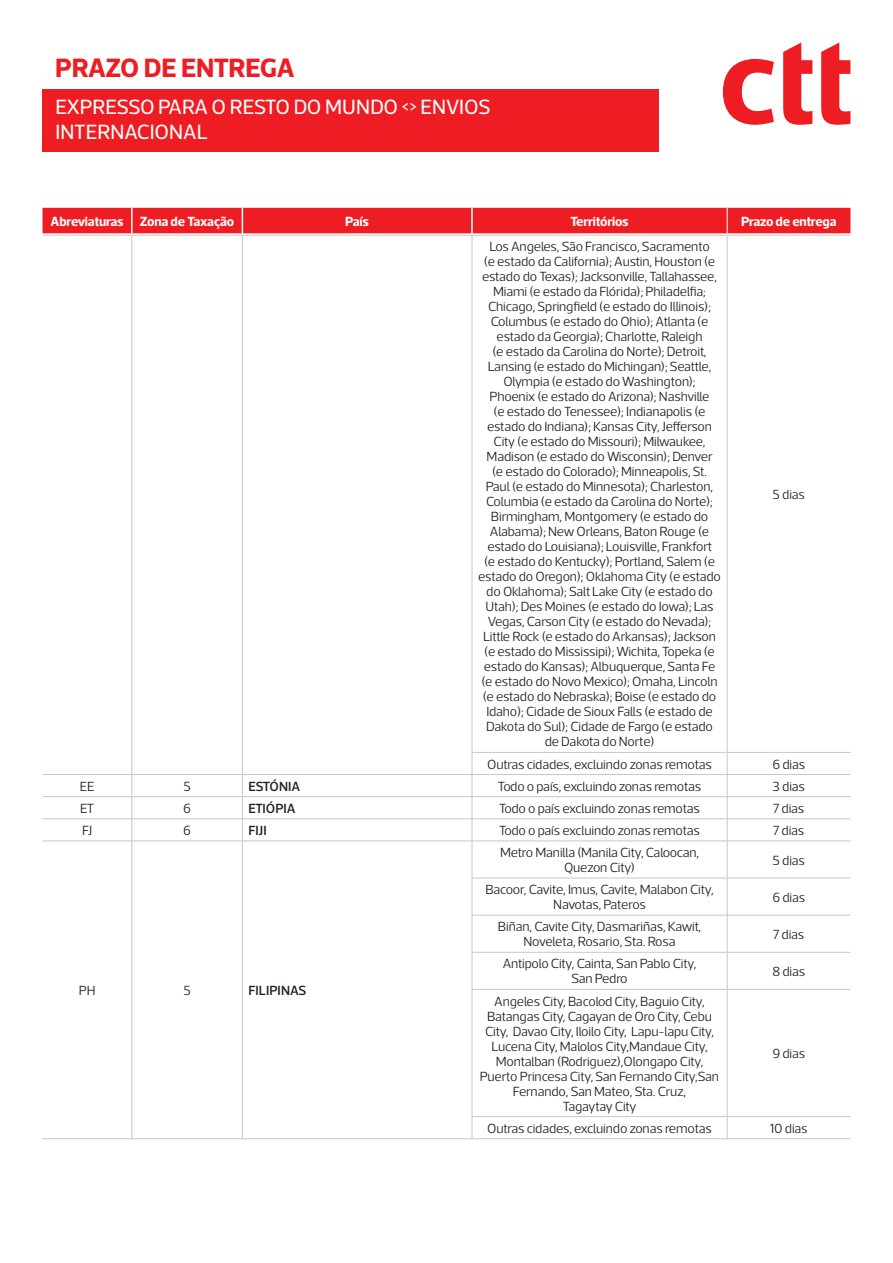
<style>
.page{position:relative;width:893px;height:1263px;background:#fff}
.page>*{position:absolute;margin:0;border:0;box-sizing:border-box;transform-origin:0 0}
.t1{font:700 27px "Acto CTT";letter-spacing:-.02em;color:#ee1d23}
.t2{font:21px/25.2px "Acto CTT";letter-spacing:-.01em;color:#fff}
.t3{font:300 13.5px/15px "Acto CTT";letter-spacing:-.01em;color:#231f20;text-align:center}
.t4{font:700 13.5px "Acto CTT";letter-spacing:-.01em;color:#fff}
.t5{font:500 13.5px "Acto CTT";color:#231f20}
</style>
<div class="page">
<svg style="left:723px;top:59px;width:51px;height:66px"></svg>
<svg style="left:783px;top:42px;width:29px;height:83px"></svg>
<svg style="left:821px;top:42px;width:29px;height:83px"></svg>
<div style="left:43px;top:89px;width:616px;height:63px;background:#ee1d23"></div>
<div style="left:43px;top:208px;width:807px;height:25px;background:#ee1d23"></div>
<hr style="left:43px;top:235px;width:89px;height:1px;background:#c7c8ca">
<hr style="left:132px;top:235px;width:110px;height:1px;background:#c7c8ca">
<hr style="left:132px;top:235px;width:1px;height:517px;background:#c7c8ca">
<hr style="left:242px;top:235px;width:230px;height:1px;background:#c7c8ca">
<hr style="left:242px;top:235px;width:1px;height:517px;background:#c7c8ca">
<hr style="left:472px;top:235px;width:255px;height:1px;background:#c7c8ca">
<hr style="left:472px;top:235px;width:1px;height:517px;background:#c7c8ca">
<hr style="left:727px;top:235px;width:123px;height:1px;background:#c7c8ca">
<hr style="left:727px;top:235px;width:1px;height:517px;background:#c7c8ca">
<hr style="left:472px;top:752px;width:255px;height:1px;background:#c7c8ca">
<hr style="left:727px;top:752px;width:123px;height:1px;background:#c7c8ca">
<hr style="left:43px;top:774px;width:89px;height:1px;background:#c7c8ca">
<hr style="left:132px;top:774px;width:110px;height:1px;background:#c7c8ca">
<hr style="left:242px;top:774px;width:230px;height:1px;background:#c7c8ca">
<hr style="left:472px;top:774px;width:255px;height:1px;background:#c7c8ca">
<hr style="left:727px;top:774px;width:123px;height:1px;background:#c7c8ca">
<hr style="left:43px;top:796px;width:89px;height:1px;background:#c7c8ca">
<hr style="left:132px;top:796px;width:110px;height:1px;background:#c7c8ca">
<hr style="left:242px;top:796px;width:230px;height:1px;background:#c7c8ca">
<hr style="left:472px;top:796px;width:255px;height:1px;background:#c7c8ca">
<hr style="left:727px;top:796px;width:123px;height:1px;background:#c7c8ca">
<hr style="left:43px;top:818px;width:89px;height:1px;background:#c7c8ca">
<hr style="left:132px;top:818px;width:110px;height:1px;background:#c7c8ca">
<svg style="left:132px;top:752px;width:1px;height:89px"></svg>
<hr style="left:242px;top:818px;width:230px;height:1px;background:#c7c8ca">
<svg style="left:242px;top:752px;width:1px;height:89px"></svg>
<hr style="left:472px;top:818px;width:255px;height:1px;background:#c7c8ca">
<svg style="left:472px;top:753px;width:1px;height:88px"></svg>
<hr style="left:727px;top:818px;width:123px;height:1px;background:#c7c8ca">
<svg style="left:727px;top:753px;width:1px;height:88px"></svg>
<hr style="left:43px;top:841px;width:89px;height:1px;background:#c7c8ca">
<hr style="left:132px;top:841px;width:110px;height:1px;background:#c7c8ca">
<hr style="left:132px;top:841px;width:1px;height:37px;background:#c7c8ca">
<hr style="left:242px;top:841px;width:230px;height:1px;background:#c7c8ca">
<hr style="left:242px;top:841px;width:1px;height:37px;background:#c7c8ca">
<hr style="left:472px;top:841px;width:255px;height:1px;background:#c7c8ca">
<hr style="left:472px;top:841px;width:1px;height:37px;background:#c7c8ca">
<hr style="left:727px;top:841px;width:123px;height:1px;background:#c7c8ca">
<hr style="left:727px;top:841px;width:1px;height:37px;background:#c7c8ca">
<hr style="left:132px;top:878px;width:1px;height:37px;background:#c7c8ca">
<hr style="left:242px;top:878px;width:1px;height:37px;background:#c7c8ca">
<hr style="left:472px;top:878px;width:255px;height:1px;background:#c7c8ca">
<hr style="left:472px;top:878px;width:1px;height:37px;background:#c7c8ca">
<hr style="left:727px;top:878px;width:123px;height:1px;background:#c7c8ca">
<hr style="left:727px;top:878px;width:1px;height:37px;background:#c7c8ca">
<hr style="left:132px;top:915px;width:1px;height:37px;background:#c7c8ca">
<hr style="left:242px;top:915px;width:1px;height:37px;background:#c7c8ca">
<hr style="left:472px;top:915px;width:255px;height:1px;background:#c7c8ca">
<hr style="left:472px;top:915px;width:1px;height:37px;background:#c7c8ca">
<hr style="left:727px;top:915px;width:123px;height:1px;background:#c7c8ca">
<hr style="left:727px;top:915px;width:1px;height:37px;background:#c7c8ca">
<hr style="left:132px;top:952px;width:1px;height:37px;background:#c7c8ca">
<hr style="left:242px;top:952px;width:1px;height:37px;background:#c7c8ca">
<hr style="left:472px;top:952px;width:255px;height:1px;background:#c7c8ca">
<hr style="left:472px;top:952px;width:1px;height:37px;background:#c7c8ca">
<hr style="left:727px;top:952px;width:123px;height:1px;background:#c7c8ca">
<hr style="left:727px;top:952px;width:1px;height:37px;background:#c7c8ca">
<hr style="left:132px;top:989px;width:1px;height:127px;background:#c7c8ca">
<hr style="left:242px;top:989px;width:1px;height:127px;background:#c7c8ca">
<hr style="left:472px;top:989px;width:255px;height:1px;background:#c7c8ca">
<hr style="left:472px;top:989px;width:1px;height:127px;background:#c7c8ca">
<hr style="left:727px;top:989px;width:123px;height:1px;background:#c7c8ca">
<hr style="left:727px;top:989px;width:1px;height:127px;background:#c7c8ca">
<svg style="left:132px;top:1116px;width:1px;height:22px"></svg>
<svg style="left:242px;top:1116px;width:1px;height:22px"></svg>
<hr style="left:472px;top:1116px;width:255px;height:1px;background:#c7c8ca">
<svg style="left:472px;top:1117px;width:1px;height:21px"></svg>
<hr style="left:727px;top:1116px;width:123px;height:1px;background:#c7c8ca">
<svg style="left:727px;top:1117px;width:1px;height:21px"></svg>
<hr style="left:43px;top:1138px;width:89px;height:1px;background:#c7c8ca">
<hr style="left:132px;top:1138px;width:110px;height:1px;background:#c7c8ca">
<hr style="left:242px;top:1138px;width:230px;height:1px;background:#c7c8ca">
<hr style="left:472px;top:1138px;width:255px;height:1px;background:#c7c8ca">
<hr style="left:727px;top:1138px;width:123px;height:1px;background:#c7c8ca">
<h1 class="t1" style="left:55px;top:51px;width:241px">PRAZO DE ENTREGA</h1>
<h2 class="t2" style="left:55px;top:93px;width:437px">EXPRESSO PARA O RESTO DO MUNDO &lt;&gt; ENVIOS<br>INTERNACIONAL</h2>
<p class="t4" style="left:51px;top:213px;width:185px">Abreviaturas Zona de Taxação</p>
<p class="t4" style="left:345px;top:213px;width:25px">País</p>
<p class="t4" style="left:570px;top:213px;width:60px">Territórios</p>
<p class="t4" style="left:741px;top:213px;width:97px">Prazo de entrega</p>
<p class="t3" style="left:478px;top:239px;width:244px">Los Angeles, São Francisco, Sacramento<br>(e estado da California); Austin, Houston (e estado do Texas); Jacksonville, Tallahassee, Miami (e estado da Flórida); Philadelfia; Chicago, Springfield (e estado do Illinois); Columbus (e estado do Ohio); Atlanta (e estado da Georgia); Charlotte, Raleigh<br>(e estado da Carolina do Norte); Detroit, Lansing (e estado do Michingan); Seattle, Olympia (e estado do Washington);<br>Phoenix (e estado do Arizona); Nashville<br>(e estado do Tenessee); Indianapolis (e estado do Indiana); Kansas City, Jefferson City (e estado do Missouri); Milwaukee, Madison (e estado do Wisconsin); Denver<br>(e estado do Colorado); Minneapolis, St.<br>Paul (e estado do Minnesota); Charleston, Columbia (e estado da Carolina do Norte); Birmingham, Montgomery (e estado do Alabama); New Orleans, Baton Rouge (e estado do Louisiana); Louisville, Frankfort<br>(e estado do Kentucky); Portland, Salem (e estado do Oregon); Oklahoma City (e estado do Oklahoma); Salt Lake City (e estado do Utah); Des Moines (e estado do Iowa); Las Vegas, Carson City (e estado do Nevada); Little Rock (e estado do Arkansas); Jackson (e estado do Mississipi); Wichita, Topeka (e estado do Kansas); Albuquerque, Santa Fe (e estado do Novo Mexico); Omaha, Lincoln (e estado do Nebraska); Boise (e estado do Idaho); Cidade de Sioux Falls (e estado de Dakota do Sul); Cidade de Fargo (e estado de Dakota do Norte)</p>
<p class="t3" style="left:773px;top:487px;width:34px">5 dias</p>
<p class="t3" style="left:487px;top:756px;width:226px">Outras cidades, excluindo zonas remotas</p>
<p class="t3" style="left:772px;top:756px;width:34px">6 dias</p>
<p class="t3" style="left:80px;top:778px;width:16px">EE</p>
<p class="t3" style="left:183px;top:778px;width:9px">5</p>
<p class="t5" style="left:248px;top:778px;width:53px">ESTÓNIA</p>
<p class="t3" style="left:498px;top:778px;width:205px">Todo o país, excluindo zonas remotas</p>
<p class="t3" style="left:773px;top:778px;width:34px">3 dias</p>
<p class="t3" style="left:80px;top:800px;width:16px">ET</p>
<p class="t3" style="left:183px;top:800px;width:9px">6</p>
<p class="t5" style="left:248px;top:800px;width:49px">ETIÓPIA</p>
<p class="t3" style="left:499px;top:800px;width:202px">Todo o país excluindo zonas remotas</p>
<p class="t3" style="left:773px;top:800px;width:33px">7 dias</p>
<p class="t3" style="left:82px;top:823px;width:12px">FJ</p>
<p class="t3" style="left:183px;top:823px;width:9px">6</p>
<p class="t5" style="left:248px;top:822px;width:20px">FIJI</p>
<p class="t3" style="left:499px;top:823px;width:202px">Todo o país excluindo zonas remotas</p>
<p class="t3" style="left:773px;top:823px;width:33px">7 dias</p>
<p class="t3" style="left:79px;top:983px;width:18px">PH</p>
<p class="t3" style="left:183px;top:983px;width:9px">5</p>
<p class="t5" style="left:248px;top:982px;width:59px">FILIPINAS</p>
<p class="t3" style="left:500px;top:845px;width:201px">Metro Manilla (Manila City, Caloocan,<br>Quezon City)</p>
<p class="t3" style="left:773px;top:852px;width:34px">5 dias</p>
<p class="t3" style="left:485px;top:882px;width:230px">Bacoor, Cavite, Imus, Cavite, Malabon City,<br>Navotas, Pateros</p>
<p class="t3" style="left:772px;top:889px;width:34px">6 dias</p>
<p class="t3" style="left:498px;top:919px;width:205px">Biñan, Cavite City, Dasmariñas, Kawit,<br>Noveleta, Rosario, Sta. Rosa</p>
<p class="t3" style="left:773px;top:926px;width:33px">7 dias</p>
<p class="t3" style="left:503px;top:956px;width:195px">Antipolo City, Cainta, San Pablo City,<br>San Pedro</p>
<p class="t3" style="left:772px;top:964px;width:34px">8 dias</p>
<p class="t3" style="left:480px;top:993px;width:241px">Angeles City, Bacolod City, Baguio City, Batangas City, Cagayan de Oro City, Cebu City, Davao City, Iloilo City, Lapu-lapu City, Lucena City, Malolos City,Mandaue City, Montalban (Rodriguez),Olongapo City, Puerto Princesa City, San Fernando City,San Fernando, San Mateo, Sta. Cruz,<br>Tagaytay City</p>
<p class="t3" style="left:772px;top:1046px;width:34px">9 dias</p>
<p class="t3" style="left:487px;top:1120px;width:226px">Outras cidades, excluindo zonas remotas</p>
<p class="t3" style="left:770px;top:1120px;width:39px">10 dias</p>
</div>
